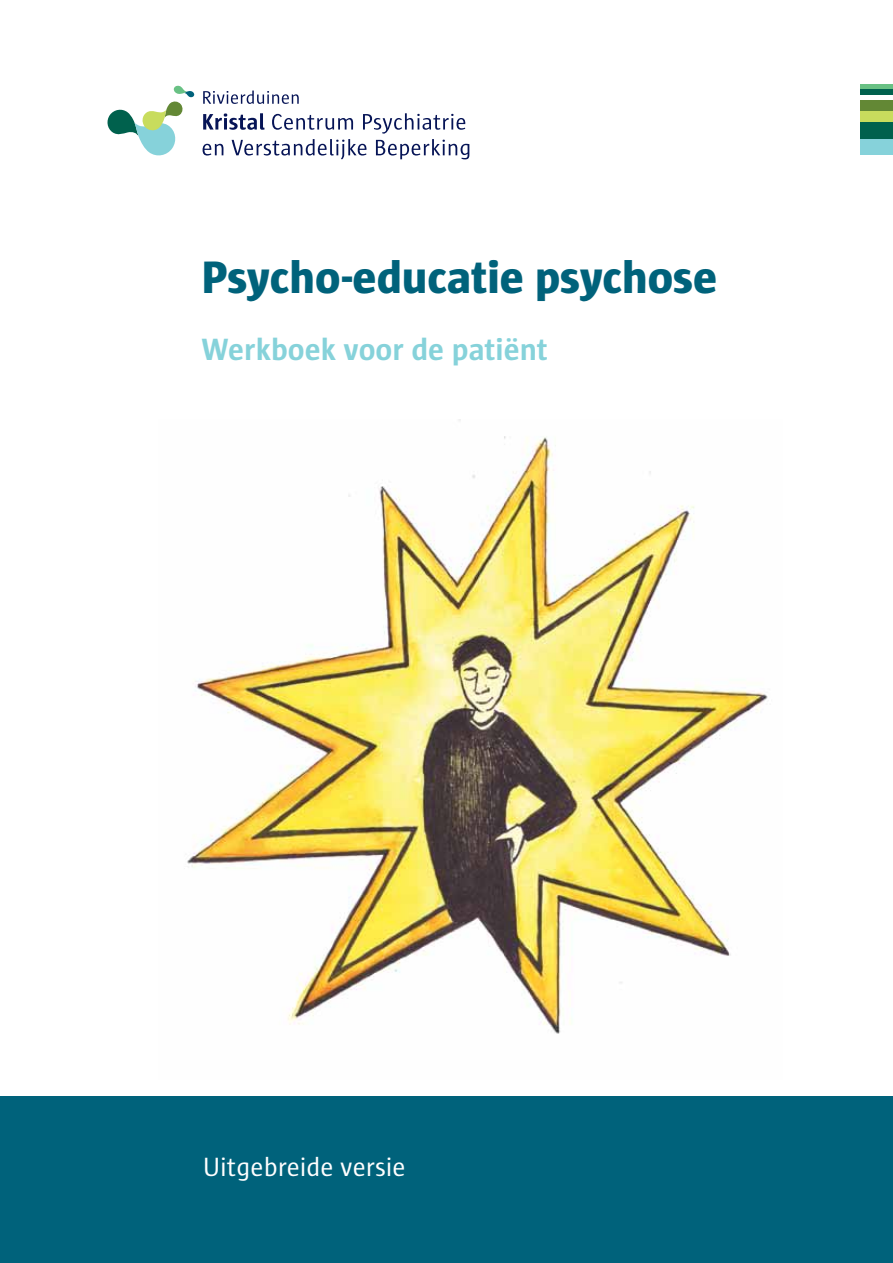
<style>
.page{position:relative;width:893px;height:1263px;background:#fff}
.page>*{position:absolute;margin:0;border:0;box-sizing:border-box;transform-origin:0 0}
.t1{font:800 46.5px "Sun";color:#00627b}
.t2{font:700 31.5px "Sun";color:#86d2da}
.t3{font:27px "Sun";color:#fff}
</style>
<div class="page">
<div style="left:860px;top:138px;width:33px;height:17px;background:#86d2da"></div>
<div style="left:860px;top:84px;width:33px;height:6px;background:#69c184"></div>
<div style="left:860px;top:100px;width:33px;height:11px;background:#638835"></div>
<div style="left:860px;top:90px;width:33px;height:5px;background:#00614d"></div>
<div style="left:860px;top:122px;width:33px;height:16px;background:#00614d"></div>
<div style="left:860px;top:111px;width:33px;height:11px;background:#c8dc5d"></div>
<svg style="left:203px;top:91px;width:96px;height:13px"></svg>
<svg style="left:203px;top:113px;width:266px;height:46px"></svg>
<svg style="left:107px;top:85px;width:87px;height:71px"></svg>
<img style="left:187px;top:420px;width:581px;height:614px">
<div style="left:0;top:1096px;width:893px;height:167px;background:#00627b"></div>
<p class="t1" style="left:202px;top:251px;width:517px">Psycho-educatie psychose</p>
<p class="t2" style="left:202px;top:332px;width:348px">Werkboek voor de patiënt</p>
<p class="t3" style="left:203px;top:1152px;width:205px">Uitgebreide versie</p>
</div>
